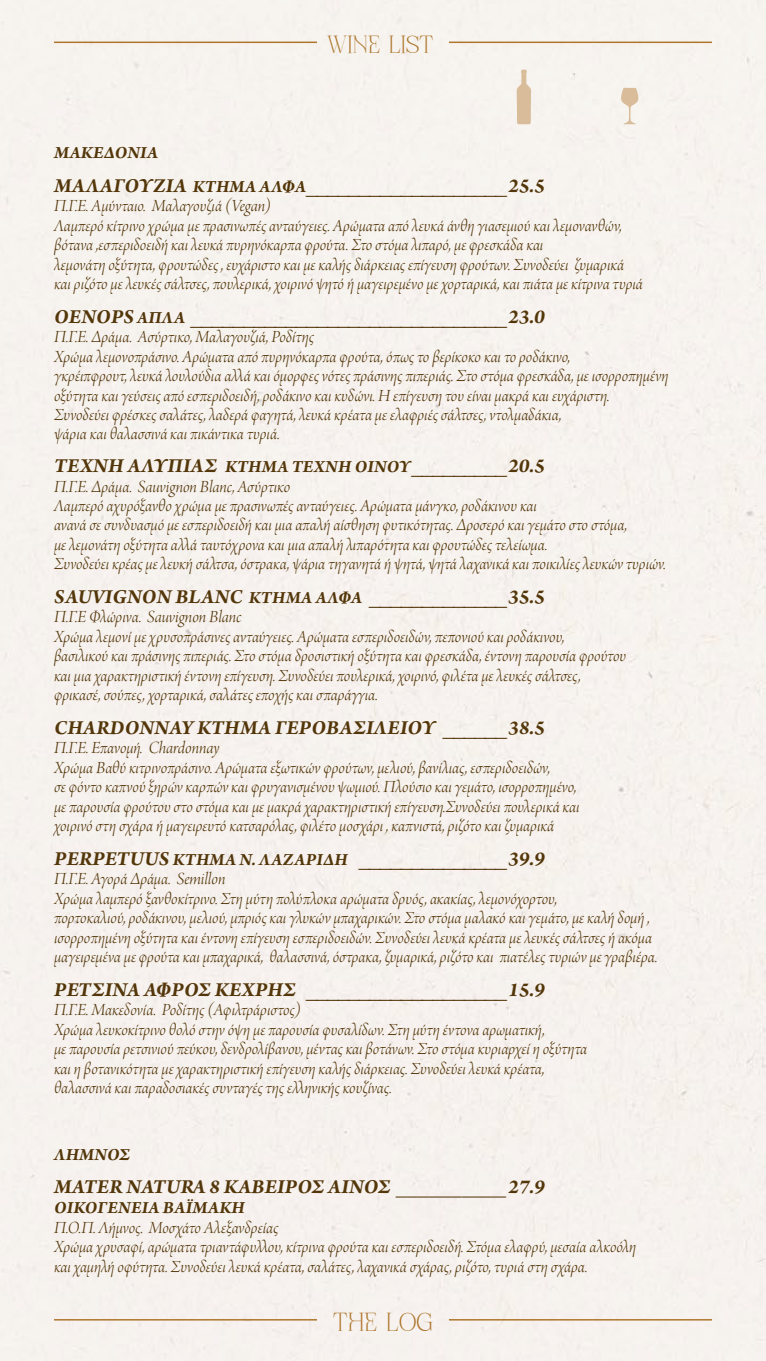
<style>
.page{position:relative;width:766px;height:1361px;background:#fff}
.page>*{position:absolute;margin:0;border:0;box-sizing:border-box;transform-origin:0 0}
.t1{font:30px "Aqala Display FREE";color:#ae762c}
.t2{font:28.5px "Aqala Display FREE";color:#ae762c}
.t3{font:italic 700 21px "Arno Pro";letter-spacing:.01em;color:#533609}
.t4{font:18px/19.4px "Arno Pro Light Italic Display";letter-spacing:-.005em;color:#533609}
.t5{font:italic 700 18px "Arno Pro";letter-spacing:.015em;color:#533609}
.s1{font-size:18px}
.s2{font-family:"Arno Pro Light Italic Display";font-weight:400;font-style:normal;font-size:19.5px}
</style>
<div class="page">
<div style="left:0;top:0;width:765px;height:1361px;background:#f6f2ef"></div>
<hr style="left:54px;top:42px;width:263px;height:1px;background:#ae762c">
<hr style="left:54px;top:1319px;width:263px;height:1px;background:#ae762c">
<hr style="left:449px;top:42px;width:262px;height:1px;background:#ae762c">
<hr style="left:449px;top:1319px;width:262px;height:1px;background:#ae762c">
<svg style="left:620px;top:88px;width:18px;height:36px"></svg>
<svg style="left:516px;top:70px;width:15px;height:54px"></svg>
<h2 class="t2" style="left:326px;top:32px;width:108px">WINE LIST</h2>
<p class="t5" style="left:54px;top:142px;width:105px">ΜΑΚΕΔΟΝΙΑ</p>
<p class="t3" style="left:54px;top:173px;width:492px">ΜΑΛΑΓΟΥΖΙΆ <span class="s1">ΚΤΉΜΑ ΆΛΦΑ</span>___________________25.5</p>
<p class="t4" style="left:54px;top:197px;width:590px">Π.Γ.Ε. Αμύνταιο. Μαλαγουζιά (Vegan)<br>Λαμπερό κίτρινο χρώμα με πρασινωπές ανταύγειες. Αρώματα από λευκά άνθη γιασεμιού και λεμονανθών, βότανα ,εσπεριδοειδή και λευκά πυρηνόκαρπα φρούτα. Στο στόμα λιπαρό, με φρεσκάδα και<br>λεμονάτη οξύτητα, φρουτώδες , ευχάριστο και με καλής διάρκειας επίγευση φρούτων. Συνοδεύει ζυμαρικά και ριζότο με λευκές σάλτσες, πουλερικά, χοιρινό ψητό ή μαγειρεμένο με χορταρικά, και πιάτα με κίτρινα τυριά</p>
<p class="t3" style="left:54px;top:304px;width:492px">OENOPS <span class="s1">ΑΠΛΆ</span> ______________________________23.0</p>
<p class="t4" style="left:54px;top:328px;width:616px">Π.Γ.Ε. Δράμα. Ασύρτικο, Μαλαγουζιά, Ροδίτης<br>Χρώμα λεμονοπράσινο. Αρώματα από πυρηνόκαρπα φρούτα, όπως το βερίκοκο και το ροδάκινο,<br>γκρέιπφρουτ, λευκά λουλούδια αλλά και όμορφες νότες πράσινης πιπεριάς. Στο στόμα φρεσκάδα, με ισορροπημένη οξύτητα και γεύσεις από εσπεριδοειδή, ροδάκινο και κυδώνι. Η επίγευση του είναι μακρά και ευχάριστη.<br>Συνοδεύει φρέσκες σαλάτες, λαδερά φαγητά, λευκά κρέατα με ελαφριές σάλτσες, ντολμαδάκια,<br>ψάρια και θαλασσινά και πικάντικα τυριά.</p>
<p class="t3" style="left:54px;top:453px;width:492px">ΤΈΧΝΗ ΑΛΥΠΊΑΣ <span class="s1">ΚΤΉΜΑ ΤΈΧΝΗ ΟΊΝΟΥ</span>_________20.5</p>
<p class="t4" style="left:54px;top:478px;width:613px">Π.Γ.Ε. Δράμα. Sauvignon Blanc, Ασύρτικο<br>Λαμπερό αχυρόξανθο χρώμα με πρασινωπές ανταύγειες. Αρώματα μάνγκο, ροδάκινου και<br>ανανά σε συνδυασμό με εσπεριδοειδή και μια απαλή αίσθηση φυτικότητας. Δροσερό και γεμάτο στο στόμα,<br>με λεμονάτη οξύτητα αλλά ταυτόχρονα και μια απαλή λιπαρότητα και φρουτώδες τελείωμα.<br>Συνοδεύει κρέας με λευκή σάλτσα, όστρακα, ψάρια τηγανητά ή ψητά, ψητά λαχανικά και ποικιλίες λευκών τυριών.</p>
<p class="t3" style="left:54px;top:584px;width:492px">SAUVIGNON BLANC <span class="s1">ΚΤΉΜΑ ΆΛΦΑ</span> _____________35.5</p>
<p class="t4" style="left:54px;top:608px;width:573px">Π.Γ.Ε Φλώρινα. Sauvignon Blanc<br>Χρώμα λεμονί με χρυσοπράσινες ανταύγειες. Αρώματα εσπεριδοειδών, πεπονιού και ροδάκινου,<br>βασιλικού και πράσινης πιπεριάς. Στο στόμα δροσιστική οξύτητα και φρεσκάδα, έντονη παρουσία φρούτου και μια χαρακτηριστική έντονη επίγευση. Συνοδεύει πουλερικά, χοιρινό, φιλέτα με λευκές σάλτσες, φρικασέ, σούπες, χορταρικά, σαλάτες εποχής και σπαράγγια.</p>
<p class="t3" style="left:54px;top:715px;width:492px">CHARDONNAY ΚΤΉΜΑ ΓΕΡΟΒΑΣΙΛΕΊΟΥ ______38.5</p>
<p class="t4" style="left:54px;top:739px;width:527px">Π.Γ.Ε. Επανομή. Chardonnay<br>Χρώμα Βαθύ κιτρινοπράσινο. Αρώματα εξωτικών φρούτων, μελιού, βανίλιας, εσπεριδοειδών,<br>σε φόντο καπνού ξηρών καρπών και φρυγανισμένου ψωμιού. Πλούσιο και γεμάτο, ισορροπημένο, με παρουσία φρούτου στο στόμα και με μακρά χαρακτηριστική επίγευση.Συνοδεύει πουλερικά και χοιρινό στη σχάρα ή μαγειρευτό κατσαρόλας, φιλέτο μοσχάρι , καπνιστά, ριζότο και ζυμαρικά</p>
<p class="t3" style="left:54px;top:846px;width:492px">PERPETUUS <span class="s1">ΚΤΉΜΑ Ν. ΛΑΖΑΡΊΔΗ</span> ______________39.9</p>
<p class="t4" style="left:54px;top:870px;width:605px">Π.Γ.Ε. Αγορά Δράμα. Semillon<br>Χρώμα λαμπερό ξανθοκίτρινο. Στη μύτη πολύπλοκα αρώματα δρυός, ακακίας, λεμονόχορτου,<br>πορτοκαλιού, ροδάκινου, μελιού, μπριός και γλυκών μπαχαρικών. Στο στόμα μαλακό και γεμάτο, με καλή δομή , ισορροπημένη οξύτητα και έντονη επίγευση εσπεριδοειδών. Συνοδεύει λευκά κρέατα με λευκές σάλτσες ή ακόμα μαγειρεμένα με φρούτα και μπαχαρικά, θαλασσινά, όστρακα, ζυμαρικά, ριζότο και πιατέλες τυριών με γραβιέρα.</p>
<p class="t3" style="left:54px;top:977px;width:492px">ΡΕΤΣΊΝΑ ΑΦΡΌΣ ΚΕΧΡΉΣ ___________________15.9</p>
<p class="t4" style="left:54px;top:1001px;width:534px">Π.Γ.Ε. Μακεδονία. Ροδίτης (Αφιλτράριστος)<br>Χρώμα λευκοκίτρινο θολό στην όψη με παρουσία φυσαλίδων. Στη μύτη έντονα αρωματική,<br>με παρουσία ρετσινιού πεύκου, δενδρολίβανου, μέντας και βοτάνων. Στο στόμα κυριαρχεί η οξύτητα και η βοτανικότητα με χαρακτηριστική επίγευση καλής διάρκειας. Συνοδεύει λευκά κρέατα, θαλασσινά και παραδοσιακές συνταγές της ελληνικής κουζίνας.</p>
<p class="t5" style="left:54px;top:1143px;width:77px">ΛΗΜΝΟΣ</p>
<p class="t3" style="left:54px;top:1174px;width:492px">MATER NATURA 8 ΚΑΒΕΊΡΟΣ ΑΊΝΟΣ <span class="s2">__________</span>27.9</p>
<p class="t5" style="left:54px;top:1197px;width:192px">ΟΙΚΟΓΈΝΕΙΑ ΒΑΪΜΆΚΗ</p>
<p class="t4" style="left:54px;top:1219px;width:583px">Π.Ο.Π. Λήμνος. Μοσχάτο Αλεξανδρείας<br>Χρώμα χρυσαφί, αρώματα τριαντάφυλλου, κίτρινα φρούτα και εσπεριδοειδή. Στόμα ελαφρύ, μεσαία αλκοόλη και χαμηλή οφύτητα. Συνοδεύει λευκά κρέατα, σαλάτες, λαχανικά σχάρας, ριζότο, τυριά στη σχάρα.</p>
<h1 class="t1" style="left:332px;top:1309px;width:102px">THE log</h1>
</div>
